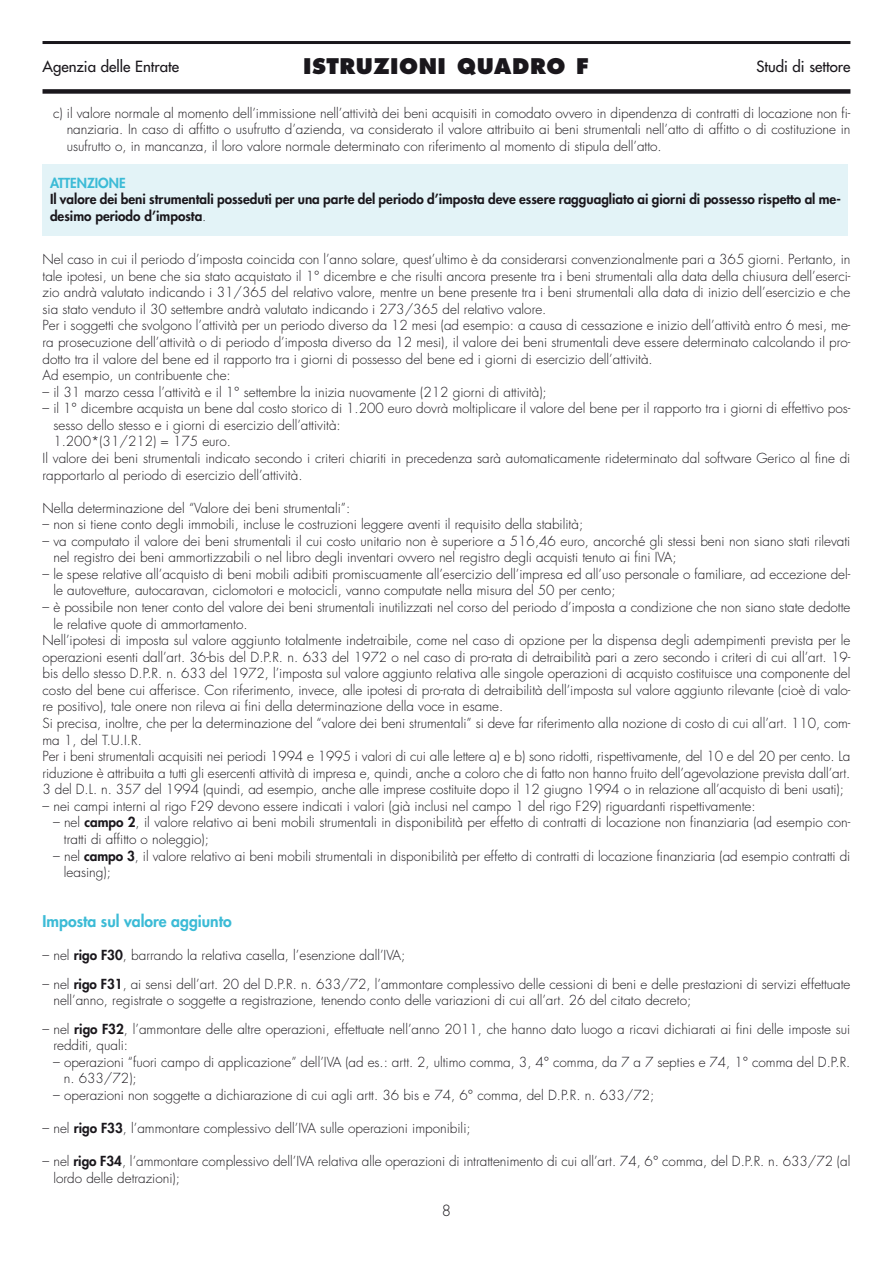
<style>
.page{position:relative;width:893px;height:1263px;background:#fff}
.page>*{position:absolute;margin:0;border:0;box-sizing:border-box;transform-origin:0 0}
.t1{font:800 21px "Futura";letter-spacing:.025em;color:#1a171c}
.t2{font:800 15.75px "Futura";color:#3cbbd6}
.t3{font:15px "Futura";color:#1a171c}
.t4{font:300 15px "Futura";color:#1a171c}
.t5{font:300 13.5px/16.5px "Futura";color:#1a171c}
.t6{font:800 13.5px/16.5px "Futura";color:#1a171c}
.t7{font:800 13.5px "Futura";color:#3cbbd6}
.s1{font-weight:300}
.s2{font-weight:800}
</style>
<div class="page">
<div style="left:43px;top:164px;width:805px;height:72px;background:#e3f3f7"></div>
<div style="left:43px;top:89px;width:807px;height:5px;background:#1a171c"></div>
<hr style="left:43px;top:41px;width:807px;height:3px;background:#1a171c">
<p class="t3" style="left:43px;top:59px;width:138px">Agenzia delle Entrate</p>
<h1 class="t1" style="left:303px;top:57px;width:287px">ISTRUZIONI QUADRO F</h1>
<p class="t3" style="left:756px;top:59px;width:96px">Studi di settore</p>
<p class="t5" style="left:67px;top:106px;width:785px;text-align:justify;text-indent:-14px">c) il valore normale al momento dell’immissione nell’attività dei beni acquisiti in comodato ovvero in dipendenza di contratti di locazione non fi&shy;nanziaria. In caso di affitto o usufrutto d’azienda, va considerato il valore attribuito ai beni strumentali nell’atto di affitto o di costituzione in usufrutto o, in mancanza, il loro valore normale determinato con riferimento al momento di stipula dell’atto.</p>
<p class="t7" style="left:50px;top:176px;width:77px">ATTENZIONE</p>
<p class="t6" style="left:50px;top:192px;width:792px">Il valore dei beni strumentali posseduti per una parte del periodo d’imposta deve essere ragguagliato ai giorni di possesso rispetto al me&shy;desimo periodo d’imposta<span class="s1">.</span></p>
<p class="t5" style="left:43px;top:252px;width:809px">Nel caso in cui il periodo d’imposta coincida con l’anno solare, quest’ultimo è da considerarsi convenzionalmente pari a 365 giorni. Pertanto, in tale ipotesi, un bene che sia stato acquistato il 1° dicembre e che risulti ancora presente tra i beni strumentali alla data della chiusura dell’eserci&shy;zio andrà valutato indicando i 31/365 del relativo valore, mentre un bene presente tra i beni strumentali alla data di inizio dell’esercizio e che sia stato venduto il 30 settembre andrà valutato indicando i 273/365 del relativo valore.<br>Per i soggetti che svolgono l’attività per un periodo diverso da 12 mesi (ad esempio: a causa di cessazione e inizio dell’attività entro 6 mesi, me&shy;ra prosecuzione dell’attività o di periodo d’imposta diverso da 12 mesi), il valore dei beni strumentali deve essere determinato calcolando il pro&shy;dotto tra il valore del bene ed il rapporto tra i giorni di possesso del bene ed i giorni di esercizio dell’attività.<br>Ad esempio, un contribuente che:</p>
<p class="t5" style="left:43px;top:385px;width:506px">– il 31 marzo cessa l’attività e il 1° settembre la inizia nuovamente (212 giorni di attività);</p>
<p class="t5" style="left:43px;top:401px;width:809px">– il 1° dicembre acquista un bene dal costo storico di 1.200 euro dovrà moltiplicare il valore del bene per il rapporto tra i giorni di effettivo pos-</p>
<p class="t5" style="left:53px;top:418px;width:289px">sesso dello stesso e i giorni di esercizio dell’attività:</p>
<p class="t5" style="left:53px;top:434px;width:179px">1.200*(31/212) = 175 euro.</p>
<p class="t5" style="left:43px;top:451px;width:809px">Il valore dei beni strumentali indicato secondo i criteri chiariti in precedenza sarà automaticamente rideterminato dal software Gerico al fine di</p>
<p class="t5" style="left:43px;top:467px;width:262px">rapportarlo al periodo di esercizio dell’attività.</p>
<p class="t5" style="left:43px;top:501px;width:309px">Nella determinazione del “Valore dei beni strumentali”:</p>
<p class="t5" style="left:43px;top:517px;width:542px">– non si tiene conto degli immobili, incluse le costruzioni leggere aventi il requisito della stabilità;</p>
<p class="t5" style="left:53px;top:534px;width:798px;text-indent:-11px">– va computato il valore dei beni strumentali il cui costo unitario non è superiore a 516,46 euro, ancorché gli stessi beni non siano stati rilevati nel registro dei beni ammortizzabili o nel libro degli inventari ovvero nel registro degli acquisti tenuto ai fini IVA;</p>
<p class="t5" style="left:53px;top:567px;width:798px;text-indent:-11px">– le spese relative all’acquisto di beni mobili adibiti promiscuamente all’esercizio dell’impresa ed all’uso personale o familiare, ad eccezione del&shy;le autovetture, autocaravan, ciclomotori e motocicli, vanno computate nella misura del 50 per cento;</p>
<p class="t5" style="left:43px;top:600px;width:809px">– è possibile non tener conto del valore dei beni strumentali inutilizzati nel corso del periodo d’imposta a condizione che non siano state dedotte</p>
<p class="t5" style="left:53px;top:617px;width:196px">le relative quote di ammortamento.</p>
<p class="t5" style="left:43px;top:633px;width:809px">Nell’ipotesi di imposta sul valore aggiunto totalmente indetraibile, come nel caso di opzione per la dispensa degli adempimenti prevista per le</p>
<p class="t5" style="left:43px;top:650px;width:809px">operazioni esenti dall’art. 36-bis del D.P.R. n. 633 del 1972 o nel caso di pro-rata di detraibilità pari a zero secondo i criteri di cui all’art. 19-</p>
<p class="t5" style="left:43px;top:666px;width:809px">bis dello stesso D.P.R. n. 633 del 1972, l’imposta sul valore aggiunto relativa alle singole operazioni di acquisto costituisce una componente del</p>
<p class="t5" style="left:43px;top:683px;width:809px">costo del bene cui afferisce. Con riferimento, invece, alle ipotesi di pro-rata di detraibilità dell’imposta sul valore aggiunto rilevante (cioè di valo-</p>
<p class="t5" style="left:43px;top:699px;width:462px">re positivo), tale onere non rileva ai fini della determinazione della voce in esame.</p>
<p class="t5" style="left:43px;top:716px;width:809px">Si precisa, inoltre, che per la determinazione del “valore dei beni strumentali” si deve far riferimento alla nozione di costo di cui all’art. 110, com-</p>
<p class="t5" style="left:43px;top:732px;width:101px">ma 1, del T.U.I.R.</p>
<p class="t5" style="left:43px;top:749px;width:809px">Per i beni strumentali acquisiti nei periodi 1994 e 1995 i valori di cui alle lettere a) e b) sono ridotti, rispettivamente, del 10 e del 20 per cento. La</p>
<p class="t5" style="left:43px;top:766px;width:809px">riduzione è attribuita a tutti gli esercenti attività di impresa e, quindi, anche a coloro che di fatto non hanno fruito dell’agevolazione prevista dall’art.</p>
<p class="t5" style="left:43px;top:782px;width:803px">3 del D.L. n. 357 del 1994 (quindi, ad esempio, anche alle imprese costituite dopo il 12 giugno 1994 o in relazione all’acquisto di beni usati);</p>
<p class="t5" style="left:43px;top:799px;width:715px">– nei campi interni al rigo F29 devono essere indicati i valori (già inclusi nel campo 1 del rigo F29) riguardanti rispettivamente:</p>
<p class="t5" style="left:64px;top:815px;width:788px;text-indent:-11px">– nel <span class="s2">campo 2</span>, il valore relativo ai beni mobili strumentali in disponibilità per effetto di contratti di locazione non finanziaria (ad esempio con&shy;tratti di affitto o noleggio);</p>
<p class="t5" style="left:64px;top:848px;width:788px;text-indent:-11px">– nel <span class="s2">campo 3</span>, il valore relativo ai beni mobili strumentali in disponibilità per effetto di contratti di locazione finanziaria (ad esempio contratti di leasing);</p>
<p class="t2" style="left:43px;top:913px;width:191px">Imposta sul valore aggiunto</p>
<p class="t5" style="left:43px;top:948px;width:364px">– nel <span class="s2">rigo F30</span>, barrando la relativa casella, l’esenzione dall’IVA;</p>
<p class="t5" style="left:53px;top:976px;width:798px;text-indent:-11px">– nel <span class="s2">rigo F31</span>, ai sensi dell’art. 20 del D.P.R. n. 633/72, l’ammontare complessivo delle cessioni di beni e delle prestazioni di servizi effettuate nell’anno, registrate o soggette a registrazione, tenendo conto delle variazioni di cui all’art. 26 del citato decreto;</p>
<p class="t5" style="left:53px;top:1022px;width:798px;text-indent:-11px">– nel <span class="s2">rigo F32</span>, l’ammontare delle altre operazioni, effettuate nell’anno 2011, che hanno dato luogo a ricavi dichiarati ai fini delle imposte sui redditi, quali:</p>
<p class="t5" style="left:64px;top:1055px;width:788px;text-indent:-11px">– operazioni “fuori campo di applicazione” dell’IVA (ad es.: artt. 2, ultimo comma, 3, 4° comma, da 7 a 7 septies e 74, 1° comma del D.P.R. n. 633/72);</p>
<p class="t5" style="left:53px;top:1088px;width:603px">– operazioni non soggette a dichiarazione di cui agli artt. 36 bis e 74, 6° comma, del D.P.R. n. 633/72;</p>
<p class="t5" style="left:43px;top:1121px;width:430px">– nel <span class="s2">rigo F33</span>, l’ammontare complessivo dell’IVA sulle operazioni imponibili;</p>
<p class="t5" style="left:53px;top:1154px;width:798px;text-indent:-11px">– nel <span class="s2">rigo F34</span>, l’ammontare complessivo dell’IVA relativa alle operazioni di intrattenimento di cui all’art. 74, 6° comma, del D.P.R. n. 633/72 (al lordo delle detrazioni);</p>
<p class="t4" style="left:442px;top:1204px;width:11px">8</p>
</div>
